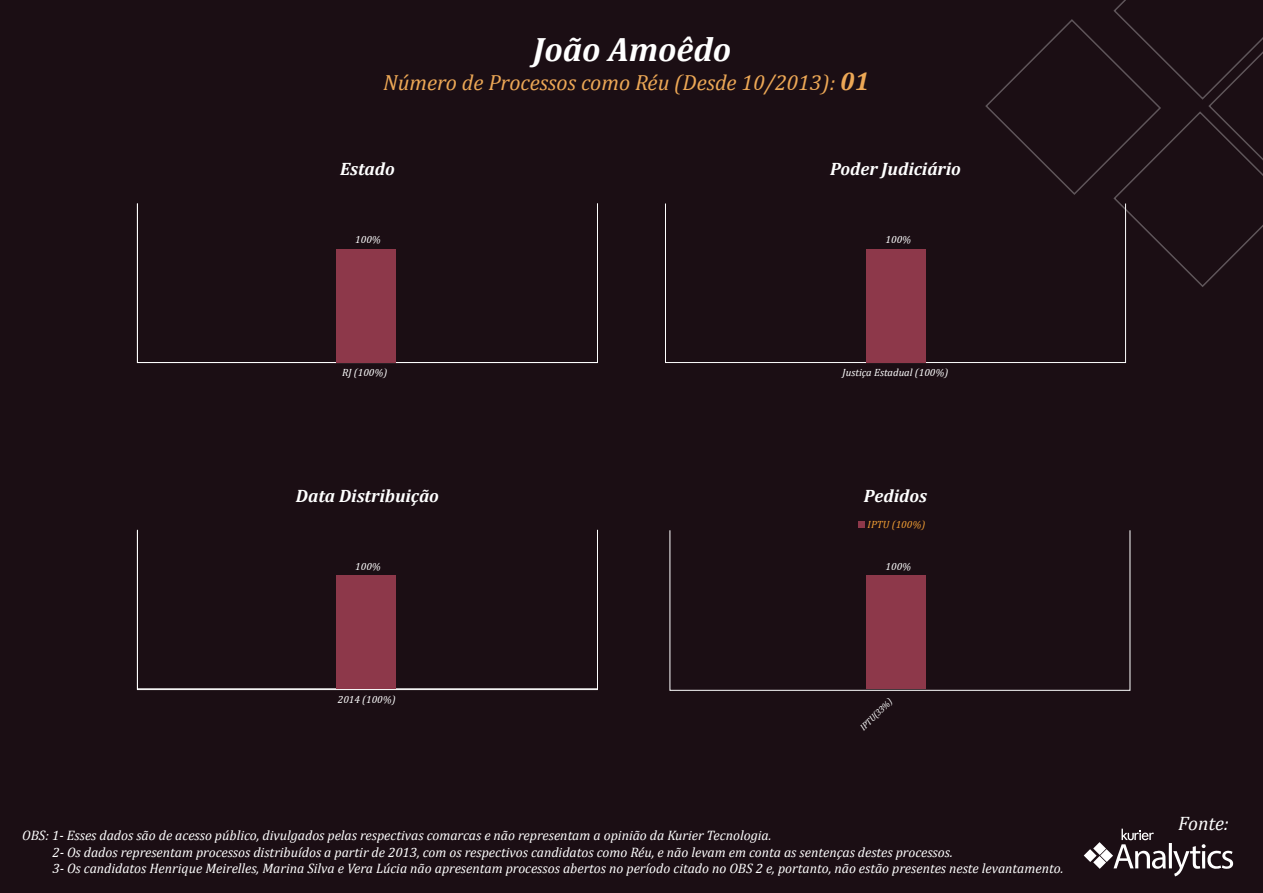
<style>
.page{position:relative;width:1263px;height:893px;background:#fff}
.page>*{position:absolute;margin:0;border:0;box-sizing:border-box;transform-origin:0 0}
.t1{font:italic 700 34.05px "Cambria";color:#fff}
.t2{font:italic 22.05px "Cambria";color:#eda856}
.t3{font:italic 19.5px "Cambria";letter-spacing:-.005em;color:#fff}
.t4{font:italic 700 18px "Cambria";color:#fff}
.t5{font:italic 13.8px/16.5px "Cambria";color:#fff}
.t6{font:italic 10.5px "Cambria";color:#fff}
.t7{font:italic 10.5px "Cambria";color:#f19e34}
.t8{font:italic 9px "Cambria";color:#fff}
.s1{font-weight:700;font-size:25.5px}
</style>
<div class="page">
<div style="left:0;top:1px;width:1263px;height:892px;background:#1b0e14"></div>
<div style="left:665px;top:203px;width:461px;height:160px;border:1px solid #fff"></div>
<svg style="left:1084px;top:829px;width:149px;height:47px"></svg>
<div style="left:669px;top:530px;width:461px;height:161px;border:1px solid #fff"></div>
<svg style="left:985px;top:0;width:278px;height:287px"></svg>
<div style="left:137px;top:203px;width:461px;height:160px;border:1px solid #fff"></div>
<div style="left:858px;top:521px;width:6px;height:7px;background:#8d384a"></div>
<div style="left:867px;top:249px;width:59px;height:114px;background:#8d384a"></div>
<div style="left:867px;top:576px;width:59px;height:113px;background:#8d384a"></div>
<div style="left:336px;top:249px;width:59px;height:114px;background:#8d384a"></div>
<div style="left:336px;top:575px;width:59px;height:113px;background:#8d384a"></div>
<h1 class="t1" style="left:533px;top:25px;width:200px">João Amoêdo</h1>
<h2 class="t2" style="left:383px;top:67px;width:488px">Número de Processos como Réu (Desde 10/2013): <span class="s1">01</span></h2>
<h3 class="t4" style="left:340px;top:156px;width:56px">Estado</h3>
<h3 class="t4" style="left:830px;top:156px;width:132px">Poder Judiciário</h3>
<p class="t6" style="left:355px;top:232px;width:27px">100%</p>
<p class="t6" style="left:342px;top:365px;width:47px">RJ (100%)</p>
<p class="t6" style="left:886px;top:232px;width:27px">100%</p>
<p class="t6" style="left:843px;top:365px;width:107px">Justiça Estadual (100%)</p>
<h3 class="t4" style="left:296px;top:483px;width:145px">Data Distribuição</h3>
<h3 class="t4" style="left:864px;top:483px;width:65px">Pedidos</h3>
<p class="t6" style="left:355px;top:559px;width:27px">100%</p>
<p class="t6" style="left:338px;top:692px;width:59px">2014 (100%)</p>
<p class="t7" style="left:868px;top:517px;width:59px">IPTU (100%)</p>
<p class="t6" style="left:886px;top:559px;width:27px">100%</p>
<p class="t8" style="left:857px;top:724px;width:43px;rotate:-45deg">IPTU(33%)</p>
<p class="t5" style="left:52px;top:827px;width:1012px;text-indent:-30px">OBS: 1- Esses dados são de acesso público, divulgados pelas respectivas comarcas e não representam a opinião da Kurier Tecnologia.<br>2- Os dados representam processos distribuídos a partir de 2013, com os respectivos candidatos como Réu, e não levam em conta as sentenças destes processos.<br>3- Os candidatos Henrique Meirelles, Marina Silva e Vera Lúcia não apresentam processos abertos no período citado no OBS 2 e, portanto, não estão presentes neste levantamento.</p>
<h3 class="t3" style="left:1178px;top:809px;width:52px">Fonte:</h3>
</div>
